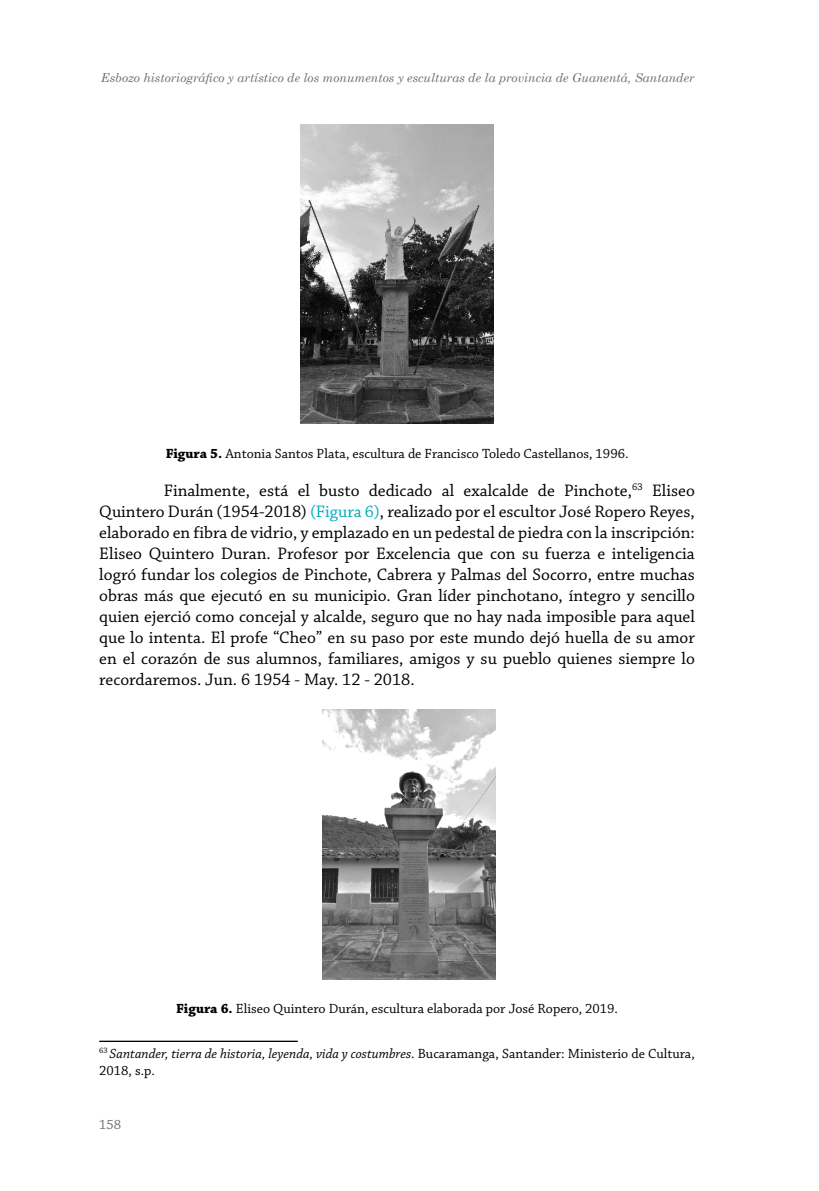
<style>
.page{position:relative;width:819px;height:1191px;background:#fff}
.page>*{position:absolute;margin:0;border:0;box-sizing:border-box;transform-origin:0 0}
.t1{font:17.5px/21px "Chaparral Pro";color:#000;text-align:justify}
.t2{font:14px/16.8px "Chaparral Pro";color:#000}
.t3{font:14px "Chaparral Pro";color:#706f6f}
.t4{font:italic 12.25px "Century Schoolbook";color:#706f6f}
.s1{font-weight:700}
.s2{color:#00adba}
.s3{font-style:italic}
</style>
<div class="page">
<img style="left:300px;top:124px;width:194px;height:299px">
<img style="left:322px;top:710px;width:173px;height:269px">
<hr style="left:99px;top:1040px;width:199px;height:2px;background:#000">
<p class="t4" style="left:101px;top:69px;width:595px">Esbozo historiográfico y artístico de los monumentos y esculturas de la provincia de Guanentá, Santander</p>
<p class="t2" style="left:166px;top:445px;width:464px"><span class="s1">Figura 5.</span> Antonia Santos Plata, escultura de Francisco Toledo Castellanos, 1996.</p>
<p class="t1" style="left:99px;top:480px;width:597px;text-indent:64px">Finalmente, está el busto dedicado al exalcalde de Pinchote,<sup>63</sup> Eliseo Quintero Durán (1954-2018) <span class="s2">(Figura 6)</span>, realizado por el escultor José Ropero Reyes, elaborado en fibra de vidrio, y emplazado en un pedestal de piedra con la inscripción:<br>Eliseo Quintero Duran. Profesor por Excelencia que con su fuerza e inteligencia logró fundar los colegios de Pinchote, Cabrera y Palmas del Socorro, entre muchas obras más que ejecutó en su municipio. Gran líder pinchotano, íntegro y sencillo quien ejerció como concejal y alcalde, seguro que no hay nada imposible para aquel que lo intenta. El profe “Cheo” en su paso por este mundo dejó huella de su amor en el corazón de sus alumnos, familiares, amigos y su pueblo quienes siempre lo recordaremos. Jun. 6 1954 - May. 12 - 2018.</p>
<p class="t2" style="left:176px;top:1001px;width:443px"><span class="s1">Figura 6.</span> Eliseo Quintero Durán, escultura elaborada por José Ropero, 2019.</p>
<p class="t2" style="left:99px;top:1045px;width:597px"><sup>63</sup> <span class="s3">Santander, tierra de historia, leyenda, vida y costumbres</span>. Bucaramanga, Santander: Ministerio de Cultura,<br>2018, s.p.</p>
<p class="t3" style="left:99px;top:1117px;width:24px">158</p>
</div>
